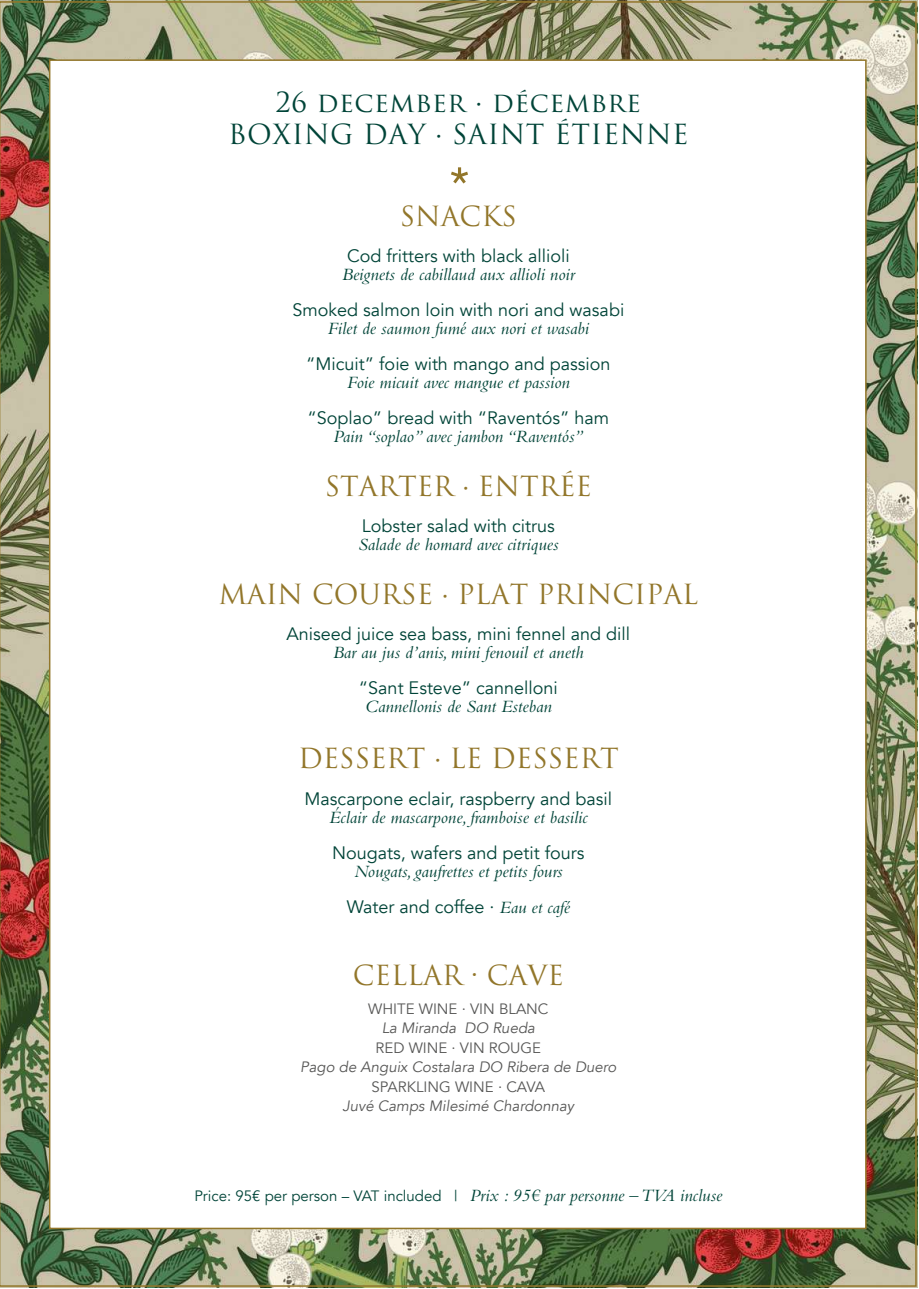
<style>
.page{position:relative;width:919px;height:1289px;background:#fff}
.page>*{position:absolute;margin:0;border:0;box-sizing:border-box;transform-origin:0 0}
.t1{font:27px "Trajan Pro";color:#92762a}
.t2{font:27px/32.4px "Trajan Pro";letter-spacing:.02em;color:#004438;text-align:center}
.t3{font:18px "Avenir";color:#004438}
.t4{font:italic 18px "Bembo Std";color:#004438}
.t5{font:italic 15px "Avenir";color:#575756}
.t6{font:15px "Avenir";color:#004438}
.t7{font:15px "Avenir";color:#575756}
.s1{font-family:"Bembo Std";font-style:italic}
.s2{font-family:"Bembo Std";font-style:italic;font-size:18px}
</style>
<div class="page">
<img style="left:0;top:1px;width:916px;height:1285px">
<div style="left:49px;top:59px;width:817px;height:1170px;background:#fff;border:2px solid #92762a"></div>
<svg style="left:451px;top:167px;width:17px;height:16px"></svg>
<h1 class="t2" style="left:228px;top:85px;width:462px">26 december · décembre<br>BOXING DAY · SAINT ÉTIENNE</h1>
<h1 class="t1" style="left:399px;top:199px;width:119px">SNACKS</h1>
<p class="t3" style="left:347px;top:245px;width:224px">Cod fritters with black allioli</p>
<p class="t4" style="left:342px;top:263px;width:234px">Beignets de cabillaud aux allioli noir</p>
<p class="t3" style="left:292px;top:299px;width:333px">Smoked salmon loin with nori and wasabi</p>
<p class="t4" style="left:327px;top:317px;width:263px">Filet de saumon fumé aux nori et wasabi</p>
<p class="t3" style="left:306px;top:353px;width:306px">“Micuit” foie with mango and passion</p>
<p class="t4" style="left:347px;top:371px;width:225px">Foie micuit avec mangue et passion</p>
<p class="t3" style="left:307px;top:407px;width:303px">“Soplao” bread with “Raventós” ham</p>
<p class="t4" style="left:333px;top:425px;width:252px">Pain “soplao” avec jambon “Raventós”</p>
<h1 class="t1" style="left:325px;top:469px;width:269px">STARTER · ENTRÉE</h1>
<p class="t3" style="left:362px;top:515px;width:194px">Lobster salad with citrus</p>
<p class="t4" style="left:358px;top:533px;width:202px">Salade de homard avec citriques</p>
<h1 class="t1" style="left:218px;top:577px;width:481px">MAIN COURSE · PLAT PRINCIPAL</h1>
<p class="t3" style="left:286px;top:623px;width:345px">Aniseed juice sea bass, mini fennel and dill</p>
<p class="t4" style="left:333px;top:641px;width:252px">Bar au jus d’anis, mini fenouil et aneth</p>
<p class="t3" style="left:359px;top:677px;width:200px">“Sant Esteve” cannelloni</p>
<p class="t4" style="left:365px;top:695px;width:188px">Cannellonis de Sant Esteban</p>
<h1 class="t1" style="left:298px;top:740px;width:322px">DESSERT · LE DESSERT</h1>
<p class="t3" style="left:304px;top:788px;width:309px">Mascarpone eclair, raspberry and basil</p>
<p class="t4" style="left:329px;top:806px;width:260px">Éclair de mascarpone, framboise et basilic</p>
<p class="t3" style="left:332px;top:842px;width:254px">Nougats, wafers and petit fours</p>
<p class="t4" style="left:354px;top:860px;width:210px">Nougats, gaufrettes et petits fours</p>
<p class="t3" style="left:347px;top:896px;width:225px">Water and coffee · <span class="s1">Eau et café</span></p>
<h1 class="t1" style="left:353px;top:958px;width:212px">CELLAR CAVE</h1>
<p class="t7" style="left:368px;top:999px;width:182px">WHITE WINE · VIN BLANC</p>
<p class="t5" style="left:382px;top:1019px;width:155px">La Miranda DO Rueda</p>
<p class="t7" style="left:375px;top:1038px;width:167px">RED WINE · VIN ROUGE</p>
<p class="t5" style="left:300px;top:1058px;width:318px">Pago de Anguix Costalara DO Ribera de Duero</p>
<p class="t7" style="left:371px;top:1077px;width:175px">SPARKLING WINE · CAVA</p>
<p class="t5" style="left:342px;top:1097px;width:233px">Juvé Camps Milesimé Chardonnay</p>
<p class="t6" style="left:194px;top:1187px;width:529px">Price: 95€ per person – VAT included | <span class="s2">Prix : 95€ par personne – TVA incluse</span></p>
</div>
